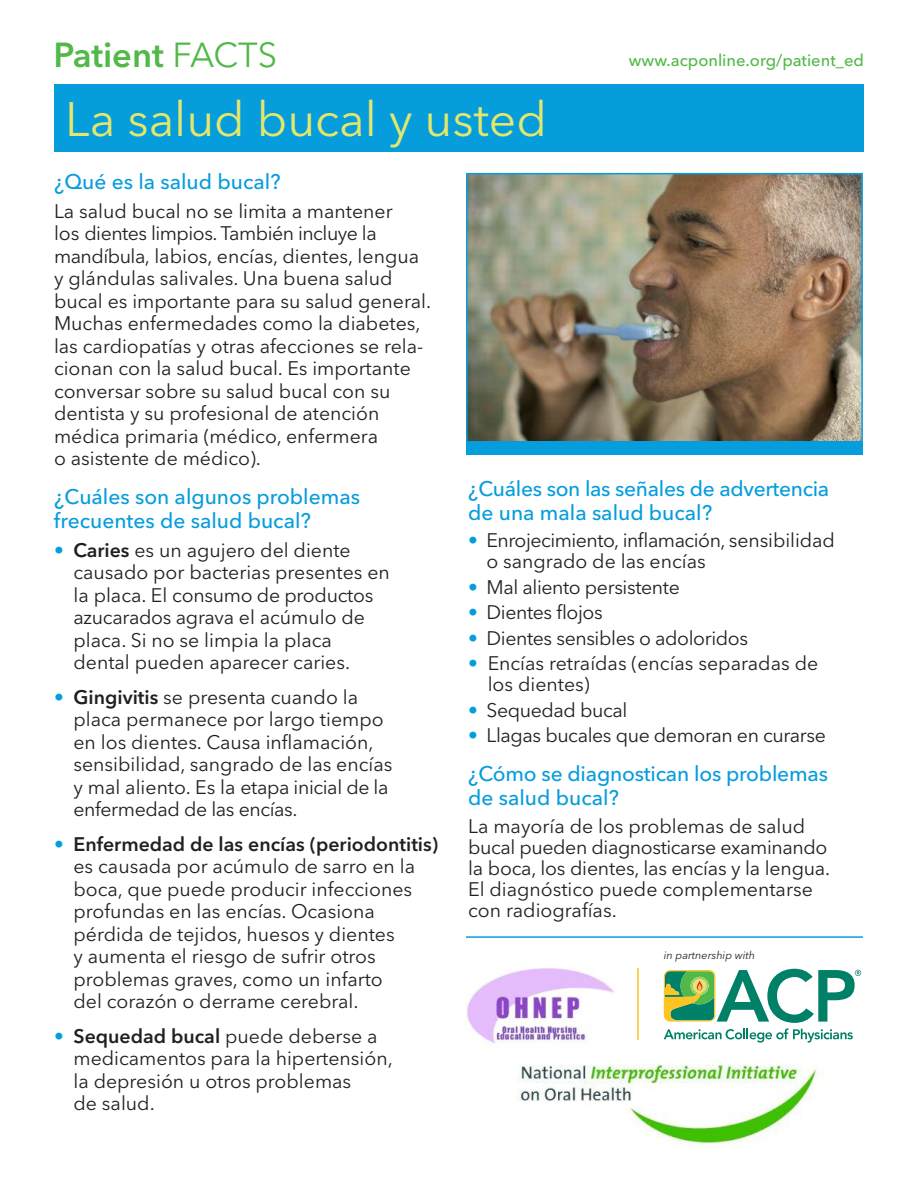
<style>
.page{position:relative;width:918px;height:1188px;background:#fff}
.page>*{position:absolute;margin:0;border:0;box-sizing:border-box;transform-origin:0 0}
.t1{font:48px "Avenir Next LT Pro";color:#e4e76b}
.t2{font:600 34.5px "Avenir Next LT Pro";color:#51b948}
.t3{font:500 21px/24px "Avenir Next LT Pro";color:#069ddc}
.t4{font:19.5px/22.5px "Avenir Next LT Pro";color:#231f20}
.t5{font:19.5px "Avenir Next LT Pro";letter-spacing:-.02em;color:#231f20}
.t6{font:500 16.5px "Avenir Next LT Pro";color:#51b948}
.t7{font:italic 10.95px "Avenir Next LT Pro";color:#231f20}
.s1{font-weight:400}
.s2{color:#069ddc}
.s3{font-weight:600}
</style>
<div class="page">
<div style="left:54px;top:85px;width:810px;height:67px;background:#069ddc"></div>
<svg style="left:664px;top:969px;width:197px;height:74px"></svg>
<hr style="left:466px;top:936px;width:397px;height:2px;background:#069ddc">
<img style="left:466px;top:967px;width:148px;height:81px">
<hr style="left:637px;top:968px;width:2px;height:72px;background:#fec422">
<img style="left:469px;top:176px;width:391px;height:265px">
<div style="left:466px;top:173px;width:397px;height:271px;border:2px solid #069ddc"></div>
<div style="left:466px;top:441px;width:397px;height:14px;background:#069ddc"></div>
<img style="left:518px;top:1063px;width:300px;height:85px">
<h2 class="t2" style="left:54px;top:42px;width:225px">Patient <span class="s1">FACTS</span></h2>
<h1 class="t1" style="left:65px;top:102px;width:483px">La salud bucal y usted</h1>
<p class="t6" style="left:629px;top:55px;width:237px">www.acponline.org/patient_ed</p>
<p class="t3" style="left:54px;top:172px;width:228px">¿Qué es la salud bucal?</p>
<p class="t4" style="left:54px;top:202px;width:379px">La salud bucal no se limita a mantener<br>los dientes limpios. También incluye la mandíbula, labios, encías, dientes, lengua y glándulas salivales. Una buena salud bucal es importante para su salud general.<br>Muchas enfermedades como la diabetes, las cardiopatías y otras afecciones se rela&shy;cionan con la salud bucal. Es importante conversar sobre su salud bucal con su dentista y su profesional de atención médica primaria (médico, enfermera<br>o asistente de médico).</p>
<p class="t3" style="left:54px;top:487px;width:308px">¿Cuáles son algunos problemas frecuentes de salud bucal?</p>
<p class="t4" style="left:73px;top:541px;width:318px;text-indent:-19px"><span class="s2">•</span> <span class="s3">Caries</span> es un agujero del diente causado por bacterias presentes en la placa. El consumo de productos azucarados agrava el acúmulo de placa. Si no se limpia la placa dental pueden aparecer caries.</p>
<p class="t4" style="left:74px;top:688px;width:321px;text-indent:-20px"><span class="s2">•</span> <span class="s3">Gingivitis</span> se presenta cuando la placa permanece por largo tiempo en los dientes. Causa inflamación, sensibilidad, sangrado de las encías y mal aliento. Es la etapa inicial de la enfermedad de las encías.</p>
<p class="t4" style="left:74px;top:835px;width:366px;text-indent:-20px"><span class="s2">•</span> <span class="s3">Enfermedad de las encías (periodontitis) </span>es causada por acúmulo de sarro en la boca, que puede producir infecciones profundas en las encías. Ocasiona pérdida de tejidos, huesos y dientes<br>y aumenta el riesgo de sufrir otros problemas graves, como un infarto<br>del corazón o derrame cerebral.</p>
<p class="t4" style="left:73px;top:1027px;width:321px;text-indent:-19px"><span class="s2">•</span> <span class="s3">Sequedad bucal</span> puede deberse a medicamentos para la hipertensión, la depresión u otros problemas<br>de salud.</p>
<p class="t3" style="left:468px;top:479px;width:363px">¿Cuáles son las señales de advertencia de una mala salud bucal?</p>
<p class="t4" style="left:486px;top:532px;width:350px;line-height:21px;text-indent:-18px"><span class="s2">•</span> Enrojecimiento, inflamación, sensibilidad o sangrado de las encías</p>
<p class="t5" style="left:468px;top:580px;width:213px"><span class="s2">•</span> Mal aliento persistente</p>
<p class="t5" style="left:468px;top:605px;width:136px"><span class="s2">•</span> Dientes flojos</p>
<p class="t5" style="left:468px;top:631px;width:281px"><span class="s2">•</span> Dientes sensibles o adoloridos</p>
<p class="t4" style="left:488px;top:655px;width:332px;line-height:21px;text-indent:-20px"><span class="s2">•</span> Encías retraídas (encías separadas de los dientes)</p>
<p class="t5" style="left:468px;top:703px;width:161px"><span class="s2">•</span> Sequedad bucal</p>
<p class="t5" style="left:468px;top:728px;width:359px"><span class="s2">•</span> Llagas bucales que demoran en curarse</p>
<p class="t3" style="left:468px;top:764px;width:361px">¿Cómo se diagnostican los problemas de salud bucal?</p>
<p class="t4" style="left:468px;top:818px;width:364px;line-height:21px">La mayoría de los problemas de salud bucal pueden diagnosticarse examinando la boca, los dientes, las encías y la lengua.<br>El diagnóstico puede complementarse con radiografías.</p>
<p class="t7" style="left:664px;top:951px;width:93px">in partnership with</p>
</div>
